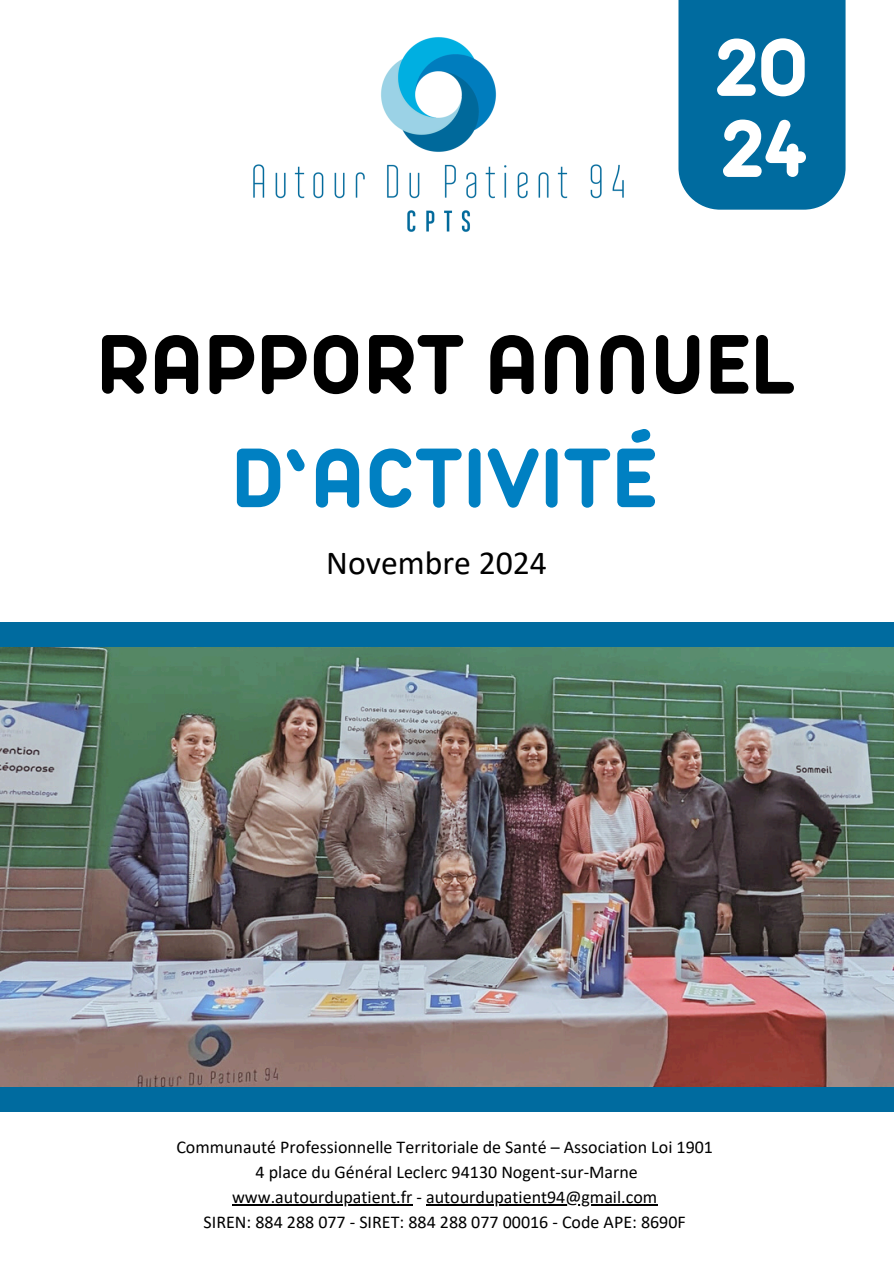
<style>
.page{position:relative;width:894px;height:1264px;background:#fff}
.page>*{position:absolute;margin:0;border:0;box-sizing:border-box;transform-origin:0 0}
.t1{font:700 90.75px "Arista Pro";color:#000}
.t2{font:700 90.75px "Arista Pro";color:#0080c2}
.t3{font:700 89.1px/81px "Arista Pro";color:#fff}
.t4{font:33.75px "Calibri";color:#000}
.t5{font:18px "Calibri";color:#000}
</style>
<div class="page">
<img style="left:253px;top:37px;width:371px;height:195px">
<div style="left:678px;top:0;width:167px;height:210px;background:#006b9f"></div>
<img style="left:0;top:646px;width:893px;height:440px">
<div style="left:0;top:622px;width:893px;height:24px;background:#006b9f"></div>
<div style="left:0;top:1086px;width:893px;height:25px;background:#006b9f"></div>
<hr style="left:232px;top:1204px;width:180px;height:1px;background:#000">
<hr style="left:426px;top:1204px;width:231px;height:1px;background:#000">
<p class="t3" style="left:715px;top:34px;width:94px">20<br>24</p>
<h1 class="t1" style="left:96px;top:335px;width:702px">RAPPORT ANNUEL</h1>
<h1 class="t2" style="left:231px;top:449px;width:427px">D’ACTIVITÉ</h1>
<h1 class="t4" style="left:326px;top:548px;width:222px">Novembre 2024</h1>
<p class="t5" style="left:176px;top:1139px;width:538px">Communauté Professionnelle Territoriale de Santé – Association Loi 1901</p>
<p class="t5" style="left:255px;top:1164px;width:383px">4 place du Général Leclerc 94130 Nogent-sur-Marne</p>
<p class="t5" style="left:232px;top:1189px;width:426px">www.autourdupatient.fr - autourdupatient94@gmail.com</p>
<p class="t5" style="left:203px;top:1214px;width:483px">SIREN: 884 288 077 - SIRET: 884 288 077 00016 - Code APE: 8690F</p>
</div>
